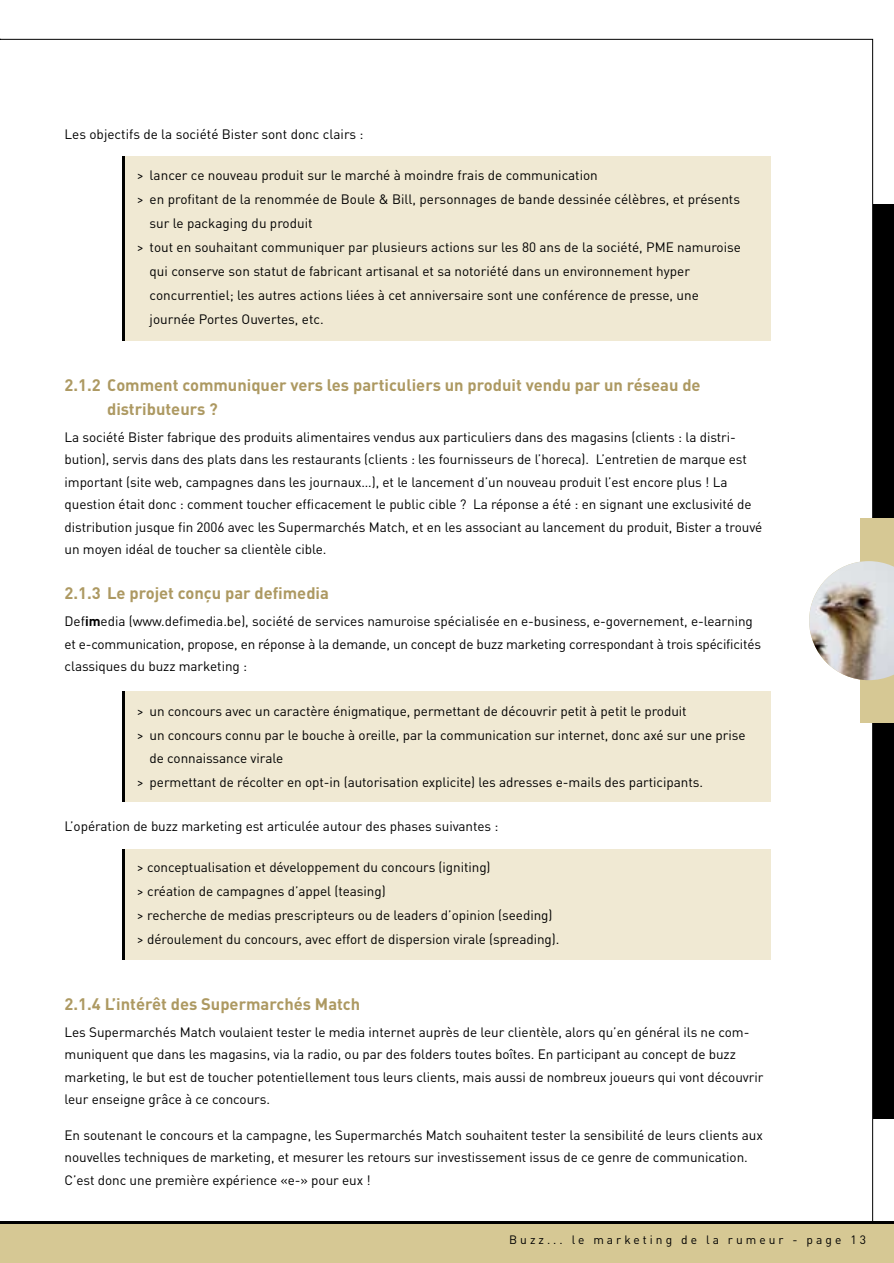
<style>
.page{position:relative;width:894px;height:1263px;background:#fff}
.page>*{position:absolute;margin:0;border:0;box-sizing:border-box;transform-origin:0 0}
.t1{font:700 16.5px/24px "DIN";color:#ad9962}
.t2{font:13.5px/22.5px "DIN";letter-spacing:-.005em;color:#000}
.t3{font:12px "DIN";letter-spacing:.25em;color:#000}
.s1{font-weight:700}
</style>
<div class="page">
<div style="left:872px;top:205px;width:21px;height:914px;background:#000"></div>
<div style="left:1px;top:1221px;width:892px;height:42px;background:#d6c894"></div>
<hr style="left:1px;top:1221px;width:892px;height:2px;background:#000">
<div style="left:860px;top:519px;width:33px;height:204px;background:#d6c894"></div>
<img style="left:809px;top:561px;width:84px;height:119px">
<div style="left:122px;top:692px;width:649px;height:110px;background:#f0e9d3"></div>
<hr style="left:122px;top:692px;width:2px;height:110px;background:#000">
<div style="left:122px;top:849px;width:649px;height:111px;background:#f0e9d3"></div>
<hr style="left:122px;top:849px;width:2px;height:111px;background:#000">
<div style="left:122px;top:156px;width:649px;height:185px;background:#f0e9d3"></div>
<hr style="left:122px;top:156px;width:2px;height:185px;background:#000">
<svg style="left:0;top:39px;width:2px;height:1224px"></svg>
<p class="t2" style="left:64px;top:123px;width:300px">Les objectifs de la société Bister sont donc clairs :</p>
<p class="t2" style="left:137px;top:164px;width:462px">&gt; lancer ce nouveau produit sur le marché à moindre frais de communication</p>
<p class="t2" style="left:137px;top:188px;width:604px">&gt; en profitant de la renommée de Boule &amp; Bill, personnages de bande dessinée célèbres, et présents</p>
<p class="t2" style="left:150px;top:212px;width:164px">sur le packaging du produit</p>
<p class="t2" style="left:137px;top:236px;width:605px">&gt; tout en souhaitant communiquer par plusieurs actions sur les 80 ans de la société, PME namuroise</p>
<p class="t2" style="left:150px;top:260px;width:542px">qui conserve son statut de fabricant artisanal et sa notoriété dans un environnement hyper</p>
<p class="t2" style="left:150px;top:284px;width:550px">concurrentiel; les autres actions liées à cet anniversaire sont une conférence de presse, une</p>
<p class="t2" style="left:150px;top:308px;width:175px">journée Portes Ouvertes, etc.</p>
<p class="t1" style="left:107px;top:372px;width:595px;text-indent:-43px">2.1.2 Comment communiquer vers les particuliers un produit vendu par un réseau de distributeurs ?</p>
<p class="t2" style="left:64px;top:425px;width:699px">La société Bister fabrique des produits alimentaires vendus aux particuliers dans des magasins (clients : la distri&shy;bution), servis dans des plats dans les restaurants (clients : les fournisseurs de l’horeca). L’entretien de marque est important (site web, campagnes dans les journaux…), et le lancement d’un nouveau produit l’est encore plus ! La question était donc : comment toucher efficacement le public cible ? La réponse a été : en signant une exclusivité de distribution jusque fin 2006 avec les Supermarchés Match, et en les associant au lancement du produit, Bister a trouvé un moyen idéal de toucher sa clientèle cible.</p>
<p class="t1" style="left:64px;top:581px;width:266px">2.1.3 Le projet conçu par defimedia</p>
<p class="t2" style="left:64px;top:610px;width:698px">Def<span class="s1">im</span>edia (www.defimedia.be), société de services namuroise spécialisée en e-business, e-governement, e-learning et e-communication, propose, en réponse à la demande, un concept de buzz marketing correspondant à trois spécificités classiques du buzz marketing :</p>
<p class="t2" style="left:137px;top:699px;width:610px;line-height:24px">&gt; un concours avec un caractère énigmatique, permettant de découvrir petit à petit le produit<br>&gt; un concours connu par le bouche à oreille, par la communication sur internet, donc axé sur une prise</p>
<p class="t2" style="left:137px;top:746px;width:567px;line-height:24px;text-indent:13px">de connaissance virale<br>&gt; permettant de récolter en opt-in (autorisation explicite) les adresses e-mails des participants.</p>
<p class="t2" style="left:64px;top:814px;width:435px">L’opération de buzz marketing est articulée autour des phases suivantes :</p>
<p class="t2" style="left:137px;top:854px;width:424px;line-height:24px">&gt; conceptualisation et développement du concours (igniting)<br>&gt; création de campagnes d’appel (teasing)<br>&gt; recherche de medias prescripteurs ou de leaders d’opinion (seeding) &gt; déroulement du concours, avec effort de dispersion virale (spreading).</p>
<p class="t1" style="left:64px;top:991px;width:297px">2.1.4 L’intérêt des Supermarchés Match</p>
<p class="t2" style="left:64px;top:1020px;width:700px">Les Supermarchés Match voulaient tester le media internet auprès de leur clientèle, alors qu’en général ils ne com&shy;muniquent que dans les magasins, via la radio, ou par des folders toutes boîtes. En participant au concept de buzz marketing, le but est de toucher potentiellement tous leurs clients, mais aussi de nombreux joueurs qui vont découvrir leur enseigne grâce à ce concours.</p>
<p class="t2" style="left:64px;top:1123px;width:699px">En soutenant le concours et la campagne, les Supermarchés Match souhaitent tester la sensibilité de leurs clients aux nouvelles techniques de marketing, et mesurer les retours sur investissement issus de ce genre de communication.<br>C’est donc une première expérience «e-» pour eux !</p>
<p class="t3" style="left:509px;top:1232px;width:358px">Buzz... le marketing de la rumeur - page 13</p>
</div>
